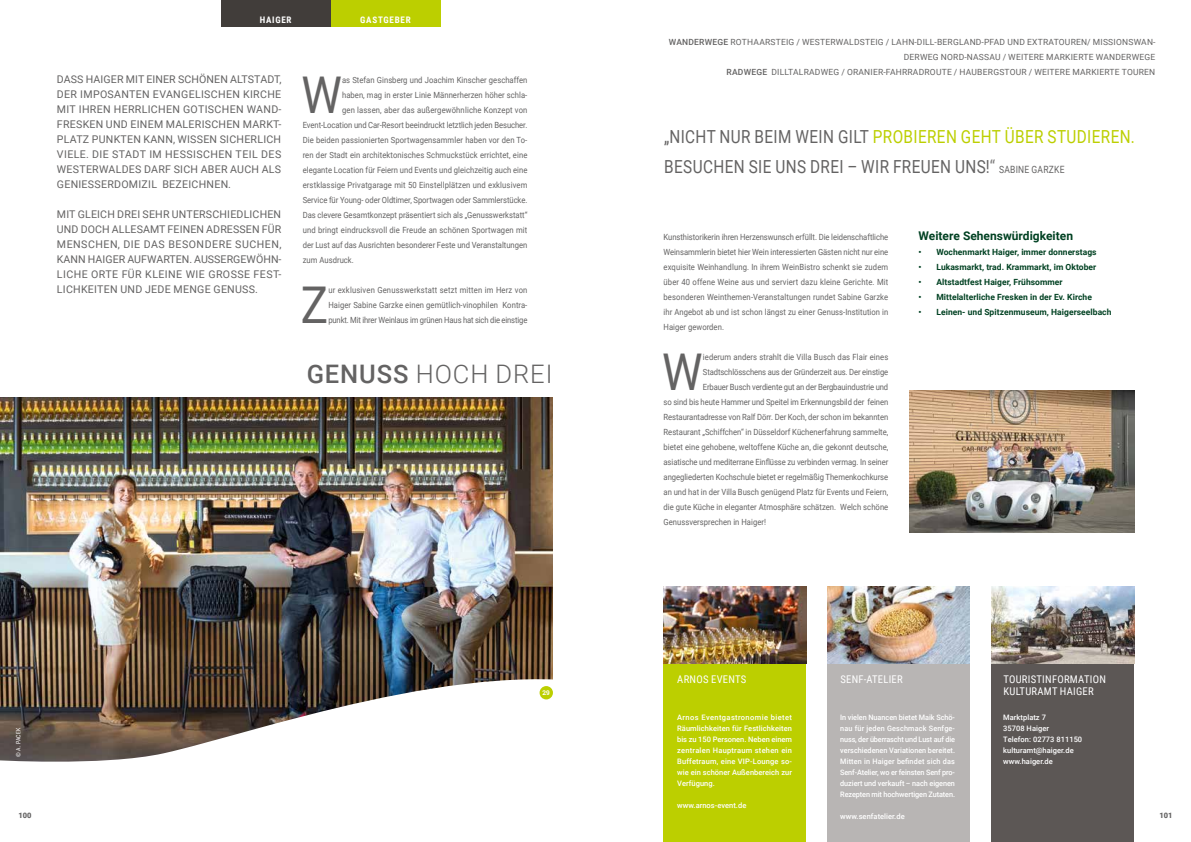
<style>
.page{position:relative;width:1191px;height:842px;background:#fff}
.page>*{position:absolute;margin:0;border:0;box-sizing:border-box;transform-origin:0 0}
.t1{font:50.7px "Roboto";color:#646363;scale:.9 1}
.t2{font:300 25.5px "Roboto";letter-spacing:.035em;color:#646363}
.t3{font:18px/30px "Roboto";letter-spacing:.025em;color:#646363;scale:.85 1}
.t4{font:700 12px "Roboto";color:#004122}
.t5{font:10.6px/15px "Roboto";letter-spacing:.025em;color:#646363;text-align:justify}
.t6{font:10.6px/12px "Roboto Condensed";letter-spacing:.025em;color:#fff}
.t7{font:700 9px "Roboto Condensed";letter-spacing:.085em;color:#fff}
.t8{font:8.5px/15px "Roboto";letter-spacing:.005em;color:#646363;text-align:justify;scale:.9 1}
.t9{font:8.5px/15px "Roboto";letter-spacing:.025em;color:#646363;text-align:right}
.t10{font:700 8.5px "Roboto";letter-spacing:.005em;color:#004122}
.t11{font:8.5px "Roboto";letter-spacing:-.015em;color:#646363;scale:.9 1}
.t12{font:500 7.5px/11px "Roboto";letter-spacing:.005em;color:#fff;text-align:justify}
.t13{font:900 7.5px "Roboto";color:#646363}
.t14{font:700 6.5px "Roboto Slab";color:#fff}
.t15{font:6px "Roboto Condensed";letter-spacing:.02em;color:#fff}
.s1{font-weight:500}
.s2{color:#bccf00}
.s3{color:#7f7e7e}
.s4{font-size:10px}
</style>
<div class="page">
<img style="left:909px;top:390px;width:225px;height:143px">
<img style="left:0;top:398px;width:553px;height:256px">
<img style="left:0;top:654px;width:553px;height:108px">
<div style="left:221px;top:0;width:109px;height:26px;background:#413d3a"></div>
<div style="left:330px;top:0;width:110px;height:26px;background:#bccf00"></div>
<div style="left:539px;top:686px;width:14px;height:13px;background:#bccf00;border-radius:50%"></div>
<div style="left:663px;top:587px;width:143px;height:255px;background:#bccf00"></div>
<div style="left:991px;top:587px;width:143px;height:255px;background:#5c5755"></div>
<div style="left:827px;top:587px;width:143px;height:255px;background:#b8b5b4"></div>
<img style="left:663px;top:587px;width:143px;height:76px">
<img style="left:991px;top:587px;width:143px;height:76px">
<img style="left:827px;top:587px;width:143px;height:76px">
<p class="t7" style="left:260px;top:13px;width:33px">HAIGER</p>
<p class="t7" style="left:360px;top:13px;width:52px">GASTGEBER</p>
<p class="t5" style="left:57px;top:71px;width:226px">DASS HAIGER MIT EINER SCHÖNEN ALTSTADT, DER IMPOSANTEN EVANGELISCHEN KIRCHE MIT IHREN HERRLICHEN GOTISCHEN WAND-FRESKEN UND EINEM MALERISCHEN MARKT-PLATZ PUNKTEN KANN, WISSEN SICHERLICH VIELE. DIE STADT IM HESSISCHEN TEIL DES WESTERWALDES DARF SICH ABER AUCH ALS GENIESSERDOMIZIL BEZEICHNEN.</p>
<p class="t5" style="left:57px;top:206px;width:226px">MIT GLEICH DREI SEHR UNTERSCHIEDLICHEN UND DOCH ALLESAMT FEINEN ADRESSEN FÜR MENSCHEN, DIE DAS BESONDERE SUCHEN, KANN HAIGER AUFWARTEN. AUSSERGEWÖHN-LICHE ORTE FÜR KLEINE WIE GROSSE FEST-LICHKEITEN UND JEDE MENGE GENUSS.</p>
<h1 class="t1" style="left:301px;top:59px;width:46px">W</h1>
<p class="t8" style="left:342px;top:72px;width:207px">as Stefan Ginsberg und Joachim Kinscher geschaffen</p>
<p class="t8" style="left:342px;top:87px;width:207px">haben, mag in erster Linie Männerherzen höher schla-</p>
<p class="t8" style="left:342px;top:102px;width:207px">gen lassen, aber das außergewöhnliche Konzept von</p>
<p class="t8" style="left:303px;top:117px;width:251px">Event-Location und Car-Resort beeindruckt letztlich jeden Besucher.</p>
<p class="t8" style="left:303px;top:132px;width:251px">Die beiden passionierten Sportwagensammler haben vor den To-</p>
<p class="t8" style="left:303px;top:147px;width:251px">ren der Stadt ein architektonisches Schmuckstück errichtet, eine</p>
<p class="t8" style="left:303px;top:162px;width:251px">elegante Location für Feiern und Events und gleichzeitig auch eine</p>
<p class="t8" style="left:303px;top:177px;width:251px">erstklassige Privatgarage mit 50 Einstellplätzen und exklusivem</p>
<p class="t8" style="left:303px;top:192px;width:251px">Service für Young- oder Oldtimer, Sportwagen oder Sammlerstücke.</p>
<p class="t8" style="left:303px;top:207px;width:251px">Das clevere Gesamtkonzept präsentiert sich als „Genusswerkstatt“</p>
<p class="t8" style="left:303px;top:222px;width:251px">und bringt eindrucksvoll die Freude an schönen Sportwagen mit</p>
<p class="t8" style="left:303px;top:237px;width:251px">der Lust auf das Ausrichten besonderer Feste und Veranstaltungen</p>
<p class="t8" style="left:303px;top:252px;width:58px">zum Ausdruck.</p>
<h1 class="t1" style="left:301px;top:269px;width:32px">Z</h1>
<p class="t8" style="left:328px;top:282px;width:223px">ur exklusiven Genusswerkstatt setzt mitten im Herz von Haiger Sabine Garzke einen gemütlich-vinophilen Kontra&shy;punkt. Mit ihrer Weinlaus im grünen Haus hat sich die einstige</p>
<h2 class="t2" style="left:307px;top:356px;width:247px"><span class="s1">GENUSS</span> HOCH DREI</h2>
<p class="t14" style="left:542px;top:688px;width:9px">29</p>
<p class="t9" style="left:669px;top:34px;width:488px"><span class="s1">WANDERWEGE</span> ROTHAARSTEIG / WESTERWALDSTEIG / LAHN-DILL-BERGLAND-PFAD UND EXTRATOUREN/ MISSIONSWAN-<br>DERWEG NORD-NASSAU / WEITERE MARKIERTE WANDERWEGE<br><span class="s1">RADWEGE</span> DILLTALRADWEG / ORANIER-FAHRRADROUTE / HAUBERGSTOUR / WEITERE MARKIERTE TOUREN</p>
<h3 class="t3" style="left:664px;top:121px;width:555px">„NICHT NUR BEIM WEIN GILT <span class="s2">PROBIEREN GEHT ÜBER STUDIEREN.<br></span>BESUCHEN SIE UNS DREI – WIR FREUEN UNS!<span class="s3">“</span> <span class="s4">SABINE GARZKE</span></h3>
<p class="t8" style="left:663px;top:229px;width:251px">Kunsthistorikerin ihren Herzenswunsch erfüllt. Die leidenschaftliche Weinsammlerin bietet hier Wein interessierten Gästen nicht nur eine exquisite Weinhandlung. In ihrem WeinBistro schenkt sie zudem über 40 offene Weine aus und serviert dazu kleine Gerichte. Mit besonderen Weinthemen-Veranstaltungen rundet Sabine Garzke ihr Angebot ab und ist schon längst zu einer Genuss-Institution in Haiger geworden.</p>
<h1 class="t1" style="left:662px;top:337px;width:46px">W</h1>
<p class="t8" style="left:703px;top:349px;width:207px">iederum anders strahlt die Villa Busch das Flair eines</p>
<p class="t8" style="left:703px;top:364px;width:207px">Stadtschlösschens aus der Gründerzeit aus. Der einstige</p>
<p class="t11" style="left:703px;top:381px;width:207px">Erbauer Busch verdiente gut an der Bergbauindustrie und</p>
<p class="t8" style="left:663px;top:394px;width:251px">so sind bis heute Hammer und Speitel im Erkennungsbild der feinen</p>
<p class="t8" style="left:663px;top:409px;width:251px">Restaurantadresse von Ralf Dörr. Der Koch, der schon im bekannten</p>
<p class="t8" style="left:663px;top:424px;width:251px">Restaurant „Schiffchen“ in Düsseldorf Küchenerfahrung sammelte,</p>
<p class="t8" style="left:663px;top:439px;width:251px">bietet eine gehobene, weltoffene Küche an, die gekonnt deutsche,</p>
<p class="t8" style="left:663px;top:454px;width:251px">asiatische und mediterrane Einflüsse zu verbinden vermag. In seiner</p>
<p class="t8" style="left:663px;top:469px;width:251px">angegliederten Kochschule bietet er regelmäßig Themenkochkurse</p>
<p class="t8" style="left:663px;top:484px;width:251px">an und hat in der Villa Busch genügend Platz für Events und Feiern,</p>
<p class="t8" style="left:663px;top:499px;width:251px">die gute Küche in eleganter Atmosphäre schätzen. Welch schöne</p>
<p class="t8" style="left:663px;top:514px;width:115px">Genussversprechen in Haiger!</p>
<h3 class="t4" style="left:918px;top:228px;width:156px">Weitere Sehenswürdigkeiten</h3>
<p class="t10" style="left:918px;top:246px;width:180px">• Wochenmarkt Haiger, immer donnerstags</p>
<p class="t10" style="left:918px;top:261px;width:179px">• Lukasmarkt, trad. Krammarkt, im Oktober</p>
<p class="t10" style="left:918px;top:276px;width:146px">• Altstadtfest Haiger, Frühsommer</p>
<p class="t10" style="left:918px;top:291px;width:175px">• Mittelalterliche Fresken in der Ev. Kirche</p>
<p class="t10" style="left:918px;top:306px;width:195px">• Leinen- und Spitzenmuseum, Haigerseelbach</p>
<p class="t6" style="left:677px;top:672px;width:70px">ARNOS EVENTS</p>
<p class="t6" style="left:840px;top:672px;width:64px">SENF-ATELIER</p>
<p class="t6" style="left:1003px;top:672px;width:104px">TOURISTINFORMATION<br>KULTURAMT HAIGER</p>
<p class="t12" style="left:677px;top:712px;width:116px">Arnos Eventgastronomie bietet Räumlichkeiten für Festlichkeiten bis zu 150 Personen. Neben einem zentralen Hauptraum stehen ein Buffetraum, eine VIP-Lounge so&shy;wie ein schöner Außenbereich zur Verfügung.</p>
<p class="t12" style="left:677px;top:800px;width:71px">www.arnos-event.de</p>
<p class="t12" style="left:840px;top:712px;width:116px">In vielen Nuancen bietet Maik Schö&shy;nau für jeden Geschmack Senfge&shy;nuss, der überrascht und Lust auf die verschiedenen Variationen bereitet.<br>Mitten in Haiger befindet sich das Senf-Atelier, wo er feinsten Senf pro&shy;duziert und verkauft – nach eigenen Rezepten mit hochwertigen Zutaten.</p>
<p class="t12" style="left:840px;top:811px;width:66px">www.senfatelier.de</p>
<p class="t12" style="left:1003px;top:712px;width:80px;text-align:left">Marktplatz 7<br>35708 Haiger<br>Telefon: 02773 811150 kulturamt@haiger.de www.haiger.de</p>
<p class="t15" style="left:14px;top:757px;width:31px;rotate:-90deg">© A. PACEK</p>
<p class="t13" style="left:19px;top:810px;width:15px">100</p>
<p class="t13" style="left:1159px;top:810px;width:15px">101</p>
</div>
